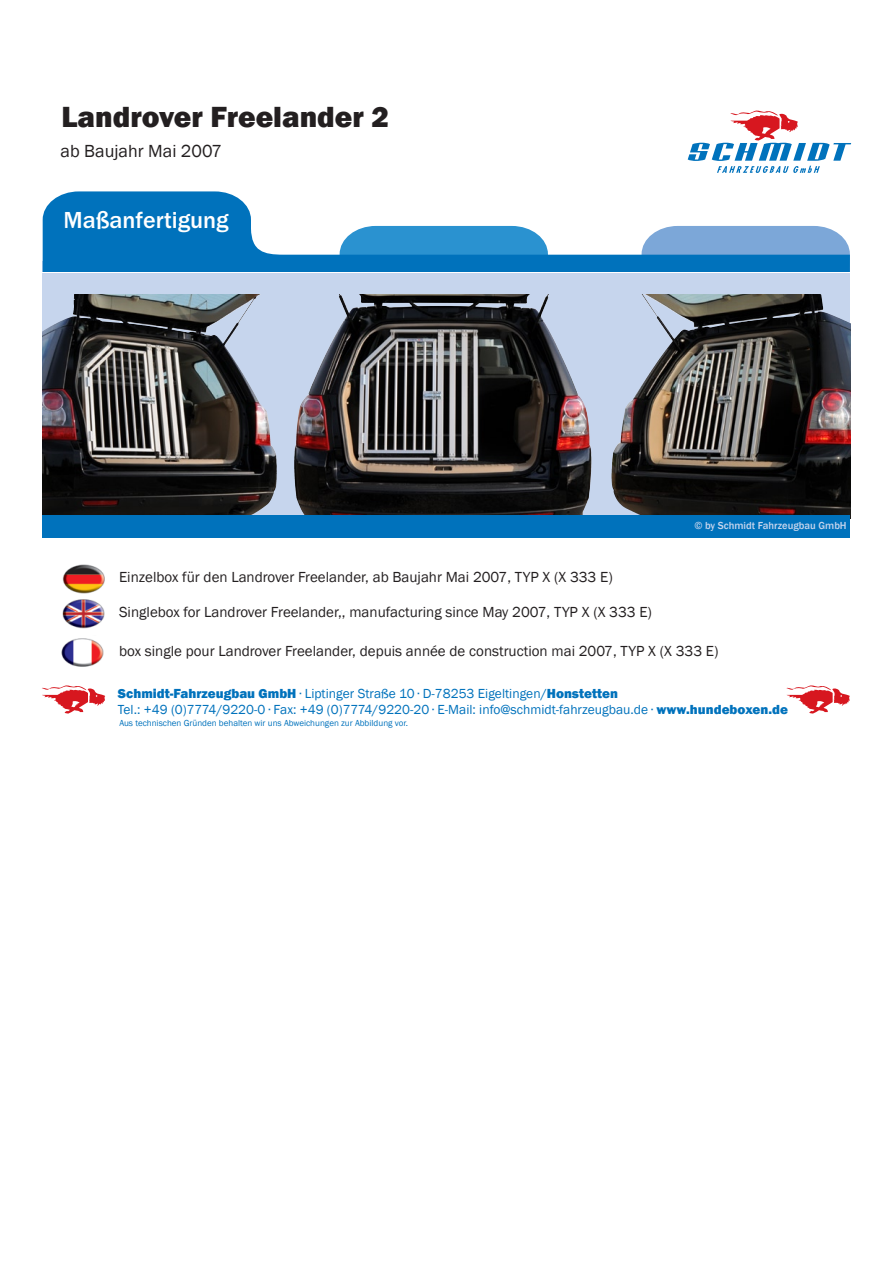
<style>
.page{position:relative;width:893px;height:1263px;background:#fff}
.page>*{position:absolute;margin:0;border:0;box-sizing:border-box;transform-origin:0 0}
.t1{font:800 30px "Franklin Gothic";color:#231f20}
.t2{font:500 24px "Franklin Gothic";color:#fff}
.t3{font:18px "Franklin Gothic";color:#231f20}
.t4{font:15px "Franklin Gothic";color:#231f20}
.body{font:13.5px "Franklin Gothic";color:#0072bc}
.Adresse{font:500 10.5px "Franklin Gothic";color:#c6d5ed}
.t5{font:9px "Franklin Gothic";color:#0072bc}
.s1{font-weight:800}
</style>
<div class="page">
<img style="left:43px;top:273px;width:807px;height:243px">
<svg style="left:688px;top:111px;width:163px;height:62px"></svg>
<svg style="left:42px;top:685px;width:63px;height:28px"></svg>
<svg style="left:786px;top:685px;width:64px;height:28px"></svg>
<img style="left:74px;top:294px;width:194px;height:54px">
<img style="left:632px;top:294px;width:218px;height:222px">
<img style="left:332px;top:295px;width:216px;height:18px">
<img style="left:62px;top:564px;width:43px;height:65px">
<img style="left:62px;top:638px;width:42px;height:29px">
<svg style="left:43px;top:191px;width:807px;height:81px"></svg>
<div style="left:43px;top:516px;width:807px;height:22px;background:#0072bc"></div>
<p class="t1" style="left:61px;top:98px;width:329px">Landrover Freelander 2</p>
<p class="t3" style="left:61px;top:140px;width:163px">ab Baujahr Mai 2007</p>
<p class="t2" style="left:64px;top:206px;width:167px">Maßanfertigung</p>
<p class="t4" style="left:119px;top:568px;width:495px">Einzelbox für den Landrover Freelander, ab Baujahr Mai 2007, TYP X (X 333 E)</p>
<p class="Adresse" style="left:694px;top:519px;width:154px">© by Schmidt Fahrzeugbau GmbH</p>
<p class="t4" style="left:119px;top:603px;width:534px">Singlebox for Landrover Freelander,, manufacturing since May 2007, TYP X (X 333 E)</p>
<p class="t4" style="left:119px;top:641px;width:601px">box single pour Landrover Freelander, depuis année de construction mai 2007, TYP X (X 333 E)</p>
<p class="body" style="left:118px;top:685px;width:502px"><span class="s1">Schmidt-Fahrzeugbau GmbH</span> ∙ Liptinger Straße 10 ∙ D-78253 Eigeltingen/<span class="s1">Honstetten</span></p>
<p class="body" style="left:118px;top:701px;width:671px">Tel.: +49 (0)7774/9220-0 ∙ Fax: +49 (0)7774/9220-20 ∙ E-Mail: info@schmidt-fahrzeugbau.de ∙ <span class="s1">www.hundeboxen.de</span></p>
<p class="t5" style="left:119px;top:717px;width:290px">Aus technischen Gründen behalten wir uns Abweichungen zur Abbildung vor.</p>
</div>
